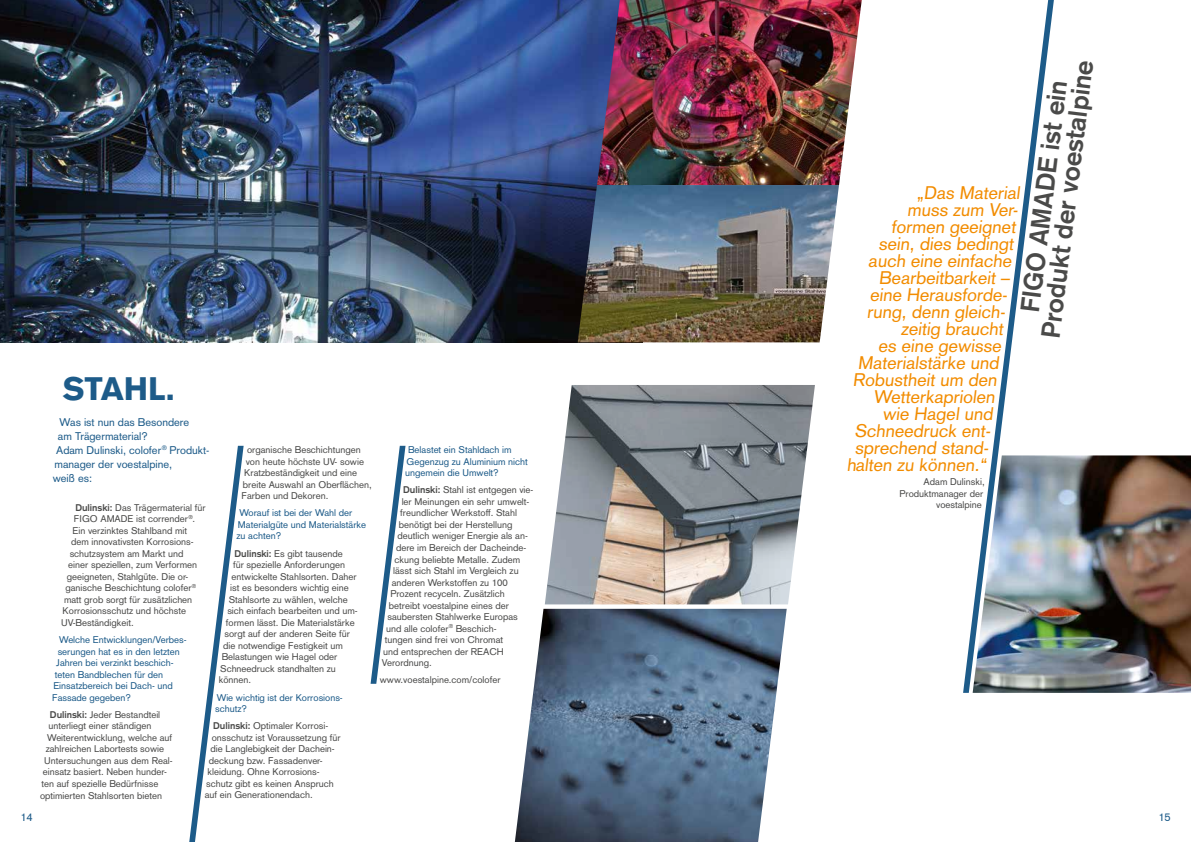
<style>
.page{position:relative;width:1191px;height:842px;background:#fff}
.page>*{position:absolute;margin:0;border:0;box-sizing:border-box;transform-origin:0 0}
.t1{font:900 32px "Akzidenz Grotesk";color:#1d5b89}
.t2{font:700 26.2px/23.5px "Akzidenz Grotesk";color:#4a4a49;text-align:center}
.t3{font:18px "Akzidenz Grotesk";color:#f28c00}
.t4{font:11px "Akzidenz Grotesk";color:#1d5b89}
.t5{font:9.6px/11.5px "Akzidenz Grotesk";color:#4a4a49;text-align:right}
.t6{font:9.6px/11.5px "Akzidenz Grotesk";color:#1d5b89}
.s1{font-weight:700}
</style>
<div class="page">
<img style="left:545px;top:385px;width:270px;height:219px">
<img style="left:0;top:0;width:597px;height:342px">
<svg style="left:189px;top:446px;width:55px;height:396px"></svg>
<svg style="left:370px;top:446px;width:35px;height:238px"></svg>
<svg style="left:963px;top:0;width:91px;height:693px"></svg>
<img style="left:972px;top:455px;width:219px;height:238px">
<img style="left:577px;top:185px;width:262px;height:157px">
<img style="left:597px;top:0;width:264px;height:185px">
<img style="left:515px;top:609px;width:271px;height:233px">
<h1 class="t1" style="left:63px;top:369px;width:114px">STAHL.</h1>
<p class="t4" style="left:60px;top:415px;width:131px">Was ist nun das Besondere</p>
<p class="t4" style="left:58px;top:429px;width:91px">am Trägermaterial?</p>
<p class="t4" style="left:56px;top:443px;width:155px">Adam Dulinski, colofer<sup>®</sup> Produkt-</p>
<p class="t4" style="left:54px;top:457px;width:119px">manager der voestalpine,</p>
<p class="t4" style="left:53px;top:471px;width:41px">weiß es:</p>
<p class="t5" style="left:247px;top:444px;width:115px">organische Beschichtungen</p>
<p class="t5" style="left:246px;top:455px;width:120px">von heute höchste UV- sowie</p>
<p class="t5" style="left:244px;top:467px;width:114px">Kratzbeständigkeit und eine</p>
<p class="t5" style="left:243px;top:479px;width:130px">breite Auswahl an Oberflächen,</p>
<p class="t5" style="left:241px;top:490px;width:88px">Farben und Dekoren.</p>
<p class="t6" style="left:236px;top:507px;width:131px">Worauf ist bei der Wahl der<br>Materialgüte und Materialstärke zu achten?</p>
<p class="t5" style="left:234px;top:547px;width:110px"><span class="s1">Dulinski:</span> Es gibt tausende</p>
<p class="t5" style="left:233px;top:559px;width:114px">für spezielle Anforderungen</p>
<p class="t5" style="left:232px;top:571px;width:127px">entwickelte Stahlsorten. Daher</p>
<p class="t5" style="left:230px;top:582px;width:120px">ist es besonders wichtig eine</p>
<p class="t5" style="left:229px;top:594px;width:120px">Stahlsorte zu wählen, welche</p>
<p class="t5" style="left:227px;top:605px;width:132px">sich einfach bearbeiten und um-</p>
<p class="t5" style="left:226px;top:617px;width:130px">formen lässt. Die Materialstärke</p>
<p class="t5" style="left:224px;top:628px;width:127px">sorgt auf der anderen Seite für</p>
<p class="t5" style="left:223px;top:640px;width:121px">die notwendige Festigkeit um</p>
<p class="t5" style="left:222px;top:651px;width:117px">Belastungen wie Hagel oder</p>
<p class="t5" style="left:220px;top:663px;width:117px">Schneedruck standhalten zu</p>
<p class="t5" style="left:219px;top:674px;width:34px">können.</p>
<p class="t6" style="left:215px;top:691px;width:129px">Wie wichtig ist der Korrosions&shy;schutz?</p>
<p class="t5" style="left:213px;top:720px;width:117px"><span class="s1">Dulinski:</span> Optimaler Korrosi-</p>
<p class="t5" style="left:212px;top:732px;width:130px">onsschutz ist Voraussetzung für</p>
<p class="t5" style="left:210px;top:743px;width:126px">die Langlebigkeit der Dachein-</p>
<p class="t5" style="left:209px;top:755px;width:114px">deckung bzw. Fassadenver-</p>
<p class="t5" style="left:207px;top:766px;width:113px">kleidung. Ohne Korrosions-</p>
<p class="t5" style="left:206px;top:778px;width:129px">schutz gibt es keinen Anspruch</p>
<p class="t5" style="left:205px;top:789px;width:109px">auf ein Generationendach.</p>
<p class="t5" style="left:75px;top:501px;width:132px"><span class="s1">Dulinski:</span> Das Trägermaterial für</p>
<p class="t5" style="left:74px;top:513px;width:123px">FIGO AMADE ist corrender<sup>®</sup>.</p>
<p class="t5" style="left:73px;top:525px;width:116px">Ein verzinktes Stahlband mit</p>
<p class="t5" style="left:71px;top:536px;width:124px">dem innovativsten Korrosions-</p>
<p class="t5" style="left:70px;top:548px;width:115px">schutzsystem am Markt und</p>
<p class="t5" style="left:68px;top:559px;width:130px">einer speziellen, zum Verformen</p>
<p class="t5" style="left:67px;top:571px;width:123px">geeigneten, Stahlgüte. Die or-</p>
<p class="t5" style="left:65px;top:582px;width:132px">ganische Beschichtung colofer<sup>®</sup></p>
<p class="t5" style="left:64px;top:594px;width:130px">matt grob sorgt für zusätzlichen</p>
<p class="t5" style="left:63px;top:605px;width:125px">Korrosionsschutz und höchste</p>
<p class="t5" style="left:61px;top:617px;width:74px">UV-Beständigkeit.</p>
<p class="t6" style="left:59px;top:634px;width:129px">Welche Entwicklungen/Verbes-</p>
<p class="t6" style="left:58px;top:645px;width:124px">serungen hat es in den letzten</p>
<p class="t6" style="left:56px;top:657px;width:119px">Jahren bei verzinkt beschich-</p>
<p class="t6" style="left:55px;top:668px;width:110px">teten Bandblechen für den</p>
<p class="t6" style="left:53px;top:680px;width:121px">Einsatzbereich bei Dach- und</p>
<p class="t6" style="left:52px;top:691px;width:80px">Fassade gegeben?</p>
<p class="t5" style="left:50px;top:709px;width:112px"><span class="s1">Dulinski:</span> Jeder Bestandteil</p>
<p class="t5" style="left:48px;top:720px;width:104px">unterliegt einer ständigen</p>
<p class="t5" style="left:47px;top:732px;width:127px">Weiterentwicklung, welche auf</p>
<p class="t5" style="left:46px;top:743px;width:120px">zahlreichen Labortests sowie</p>
<p class="t5" style="left:44px;top:755px;width:130px">Untersuchungen aus dem Real-</p>
<p class="t5" style="left:43px;top:766px;width:125px">einsatz basiert. Neben hunder-</p>
<p class="t5" style="left:41px;top:778px;width:118px">ten auf spezielle Bedürfnisse</p>
<p class="t5" style="left:40px;top:789px;width:124px">optimierten Stahlsorten bieten</p>
<p class="t6" style="left:405px;top:444px;width:124px">Belastet ein Stahldach im<br>Gegenzug zu Aluminium nicht ungemein die Umwelt?</p>
<p class="t5" style="left:403px;top:484px;width:132px"><span class="s1">Dulinski:</span> Stahl ist entgegen vie-</p>
<p class="t5" style="left:402px;top:496px;width:129px">ler Meinungen ein sehr umwelt-</p>
<p class="t5" style="left:400px;top:507px;width:118px">freundlicher Werkstoff. Stahl</p>
<p class="t5" style="left:399px;top:519px;width:115px">benötigt bei der Herstellung</p>
<p class="t5" style="left:397px;top:530px;width:132px">deutlich weniger Energie als an-</p>
<p class="t5" style="left:396px;top:542px;width:132px">dere im Bereich der Dacheinde-</p>
<p class="t5" style="left:394px;top:553px;width:127px">ckung beliebte Metalle. Zudem</p>
<p class="t5" style="left:393px;top:565px;width:127px">lässt sich Stahl im Vergleich zu</p>
<p class="t5" style="left:392px;top:576px;width:117px">anderen Werkstoffen zu 100</p>
<p class="t5" style="left:390px;top:588px;width:116px">Prozent recyceln. Zusätzlich</p>
<p class="t5" style="left:389px;top:599px;width:121px">betreibt voestalpine eines der</p>
<p class="t5" style="left:387px;top:611px;width:132px">saubersten Stahlwerke Europas</p>
<p class="t5" style="left:386px;top:622px;width:112px">und alle colofer<sup>®</sup> Beschich-</p>
<p class="t5" style="left:385px;top:634px;width:120px">tungen sind frei von Chromat</p>
<p class="t5" style="left:383px;top:645px;width:122px">und entsprechen der REACH</p>
<p class="t5" style="left:382px;top:657px;width:51px">Verordnung.</p>
<p class="t5" style="left:380px;top:674px;width:122px">www.voestalpine.com/colofer</p>
<h2 class="t2" style="left:1015px;top:333px;width:281px;rotate:-83deg">FIGO AMADE ist ein<br>Produkt der voestalpine</h2>
<h3 class="t3" style="left:916px;top:182px;width:107px">„Das Material</h3>
<h3 class="t3" style="left:907px;top:199px;width:115px">muss zum Ver-</h3>
<h3 class="t3" style="left:891px;top:216px;width:128px">formen geeignet</h3>
<h3 class="t3" style="left:878px;top:233px;width:139px">sein, dies bedingt</h3>
<h3 class="t3" style="left:868px;top:250px;width:147px">auch eine einfache</h3>
<h3 class="t3" style="left:879px;top:267px;width:134px">Bearbeitbarkeit –</h3>
<h3 class="t3" style="left:870px;top:284px;width:141px">eine Herausforde-</h3>
<h3 class="t3" style="left:866px;top:301px;width:143px">rung, denn gleich-</h3>
<h3 class="t3" style="left:900px;top:318px;width:106px">zeitig braucht</h3>
<h3 class="t3" style="left:878px;top:335px;width:127px">es eine gewisse</h3>
<h3 class="t3" style="left:858px;top:352px;width:145px">Materialstärke und</h3>
<h3 class="t3" style="left:852px;top:369px;width:148px">Robustheit um den</h3>
<h3 class="t3" style="left:873px;top:386px;width:125px">Wetterkapriolen</h3>
<h3 class="t3" style="left:882px;top:403px;width:114px">wie Hagel und</h3>
<h3 class="t3" style="left:854px;top:420px;width:140px">Schneedruck ent-</h3>
<h3 class="t3" style="left:854px;top:437px;width:138px">sprechend stand-</h3>
<h3 class="t3" style="left:846px;top:454px;width:144px">halten zu können.“</h3>
<p class="t5" style="left:899px;top:476px;width:87px">Adam Dulinski,<br>Produktmanager der voestalpine</p>
<p class="t4" style="left:20px;top:810px;width:14px">14</p>
<p class="t4" style="left:1158px;top:810px;width:14px">15</p>
</div>
